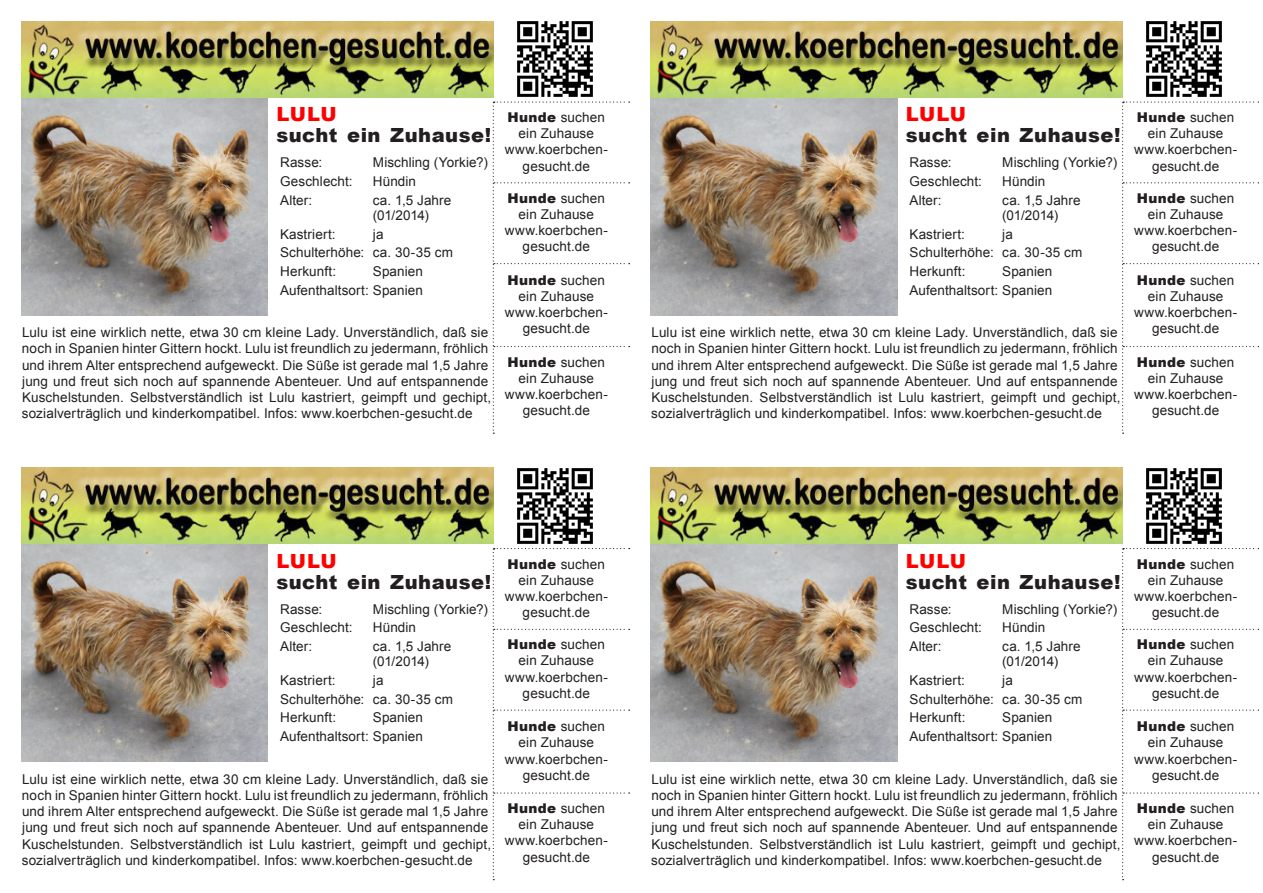
<style>
.page{position:relative;width:1263px;height:893px;background:#fff}
.page>*{position:absolute;margin:0;border:0;box-sizing:border-box;transform-origin:0 0}
.t1{font:900 19.5px "Arial";letter-spacing:.025em;color:#231f20}
.t2{font:900 19.5px "Arial";letter-spacing:.025em;color:#f00}
.t3{font:13.5px/16.2px "Arial";letter-spacing:.01em;color:#231f20;text-align:center}
.s1{font-weight:900}
</style>
<div class="page">
<img style="left:21px;top:97px;width:247px;height:218px">
<img style="left:517px;top:21px;width:76px;height:76px">
<img style="left:21px;top:21px;width:472px;height:76px">
<svg style="left:493px;top:101px;width:137px;height:333px"></svg>
<img style="left:651px;top:97px;width:246px;height:218px">
<img style="left:1146px;top:21px;width:76px;height:76px">
<img style="left:651px;top:21px;width:472px;height:76px">
<svg style="left:1122px;top:101px;width:137px;height:333px"></svg>
<img style="left:21px;top:544px;width:247px;height:218px">
<img style="left:517px;top:468px;width:76px;height:76px">
<img style="left:21px;top:468px;width:472px;height:76px">
<svg style="left:493px;top:548px;width:137px;height:332px"></svg>
<img style="left:651px;top:544px;width:246px;height:218px">
<img style="left:1146px;top:468px;width:76px;height:76px">
<img style="left:651px;top:468px;width:472px;height:76px">
<svg style="left:1122px;top:548px;width:137px;height:332px"></svg>
<h1 class="t2" style="left:276px;top:100px;width:62px">LULU</h1>
<h1 class="t1" style="left:276px;top:121px;width:216px">sucht ein Zuhause!</h1>
<p class="t3" style="left:280px;top:154px;width:44px">Rasse:</p>
<p class="t3" style="left:373px;top:154px;width:116px">Mischling (Yorkie?)</p>
<p class="t3" style="left:280px;top:173px;width:74px">Geschlecht:</p>
<p class="t3" style="left:373px;top:173px;width:45px">Hündin</p>
<p class="t3" style="left:280px;top:192px;width:34px">Alter:</p>
<p class="t3" style="left:373px;top:192px;width:80px;line-height:15.3px;text-align:left">ca. 1,5 Jahre (01/2014)</p>
<p class="t3" style="left:280px;top:226px;width:57px">Kastriert:</p>
<p class="t3" style="left:280px;top:224px;width:174px;line-height:18.8px;text-align:left;text-indent:93px">ja<br>Schulterhöhe: ca. 30-35 cm<br>Herkunft:</p>
<p class="t3" style="left:280px;top:262px;width:144px;line-height:18.8px;text-align:right">Spanien<br>Aufenthaltsort: Spanien</p>
<p class="t3" style="left:22px;top:324px;width:471px;text-align:left">Lulu ist eine wirklich nette, etwa 30 cm kleine Lady. Unverständlich, daß sie noch in Spanien hinter Gittern hockt. Lulu ist freundlich zu jedermann, fröhlich und ihrem Alter entsprechend aufgeweckt. Die Süße ist gerade mal 1,5 Jahre jung und freut sich noch auf spannende Abenteuer. Und auf entspannende Kuschelstunden. Selbstverständlich ist Lulu kastriert, geimpft und gechipt, sozialverträglich und kinderkompatibel. Infos: www.koerbchen-gesucht.de</p>
<p class="t3" style="left:505px;top:109px;width:105px"><span class="s1">Hunde</span> suchen ein Zuhause www.koerbchen&shy;gesucht.de</p>
<p class="t3" style="left:505px;top:190px;width:105px"><span class="s1">Hunde</span> suchen ein Zuhause www.koerbchen&shy;gesucht.de</p>
<p class="t3" style="left:505px;top:272px;width:105px"><span class="s1">Hunde</span> suchen ein Zuhause www.koerbchen&shy;gesucht.de</p>
<p class="t3" style="left:505px;top:354px;width:105px"><span class="s1">Hunde</span> suchen ein Zuhause www.koerbchen&shy;gesucht.de</p>
<h1 class="t2" style="left:906px;top:100px;width:62px">LULU</h1>
<h1 class="t1" style="left:906px;top:121px;width:216px">sucht ein Zuhause!</h1>
<p class="t3" style="left:909px;top:154px;width:44px">Rasse:</p>
<p class="t3" style="left:1002px;top:154px;width:116px">Mischling (Yorkie?)</p>
<p class="t3" style="left:909px;top:173px;width:74px">Geschlecht:</p>
<p class="t3" style="left:1002px;top:173px;width:45px">Hündin</p>
<p class="t3" style="left:909px;top:192px;width:34px">Alter:</p>
<p class="t3" style="left:1002px;top:192px;width:80px;line-height:15.3px;text-align:left">ca. 1,5 Jahre (01/2014)</p>
<p class="t3" style="left:909px;top:226px;width:57px">Kastriert:</p>
<p class="t3" style="left:909px;top:224px;width:174px;line-height:18.8px;text-align:left;text-indent:93px">ja<br>Schulterhöhe: ca. 30-35 cm<br>Herkunft:</p>
<p class="t3" style="left:909px;top:262px;width:144px;line-height:18.8px;text-align:right">Spanien<br>Aufenthaltsort: Spanien</p>
<p class="t3" style="left:651px;top:324px;width:471px;text-align:left">Lulu ist eine wirklich nette, etwa 30 cm kleine Lady. Unverständlich, daß sie noch in Spanien hinter Gittern hockt. Lulu ist freundlich zu jedermann, fröhlich und ihrem Alter entsprechend aufgeweckt. Die Süße ist gerade mal 1,5 Jahre jung und freut sich noch auf spannende Abenteuer. Und auf entspannende Kuschelstunden. Selbstverständlich ist Lulu kastriert, geimpft und gechipt, sozialverträglich und kinderkompatibel. Infos: www.koerbchen-gesucht.de</p>
<p class="t3" style="left:1134px;top:109px;width:105px"><span class="s1">Hunde</span> suchen ein Zuhause www.koerbchen&shy;gesucht.de</p>
<p class="t3" style="left:1134px;top:190px;width:105px"><span class="s1">Hunde</span> suchen ein Zuhause www.koerbchen&shy;gesucht.de</p>
<p class="t3" style="left:1134px;top:272px;width:105px"><span class="s1">Hunde</span> suchen ein Zuhause www.koerbchen&shy;gesucht.de</p>
<p class="t3" style="left:1134px;top:354px;width:105px"><span class="s1">Hunde</span> suchen ein Zuhause www.koerbchen&shy;gesucht.de</p>
<h1 class="t2" style="left:276px;top:546px;width:62px">LULU</h1>
<h1 class="t1" style="left:276px;top:567px;width:216px">sucht ein Zuhause!</h1>
<p class="t3" style="left:280px;top:601px;width:44px">Rasse:</p>
<p class="t3" style="left:373px;top:601px;width:116px">Mischling (Yorkie?)</p>
<p class="t3" style="left:280px;top:619px;width:74px">Geschlecht:</p>
<p class="t3" style="left:373px;top:619px;width:45px">Hündin</p>
<p class="t3" style="left:280px;top:638px;width:34px">Alter:</p>
<p class="t3" style="left:373px;top:639px;width:80px;line-height:15.3px;text-align:left">ca. 1,5 Jahre (01/2014)</p>
<p class="t3" style="left:280px;top:672px;width:57px">Kastriert:</p>
<p class="t3" style="left:280px;top:671px;width:174px;line-height:18.8px;text-align:left;text-indent:93px">ja<br>Schulterhöhe: ca. 30-35 cm<br>Herkunft:</p>
<p class="t3" style="left:280px;top:708px;width:144px;line-height:18.8px;text-align:right">Spanien<br>Aufenthaltsort: Spanien</p>
<p class="t3" style="left:22px;top:771px;width:471px;text-align:left">Lulu ist eine wirklich nette, etwa 30 cm kleine Lady. Unverständlich, daß sie noch in Spanien hinter Gittern hockt. Lulu ist freundlich zu jedermann, fröhlich und ihrem Alter entsprechend aufgeweckt. Die Süße ist gerade mal 1,5 Jahre jung und freut sich noch auf spannende Abenteuer. Und auf entspannende Kuschelstunden. Selbstverständlich ist Lulu kastriert, geimpft und gechipt, sozialverträglich und kinderkompatibel. Infos: www.koerbchen-gesucht.de</p>
<p class="t3" style="left:505px;top:556px;width:105px"><span class="s1">Hunde</span> suchen ein Zuhause www.koerbchen&shy;gesucht.de</p>
<p class="t3" style="left:505px;top:636px;width:105px"><span class="s1">Hunde</span> suchen ein Zuhause www.koerbchen&shy;gesucht.de</p>
<p class="t3" style="left:505px;top:718px;width:105px"><span class="s1">Hunde</span> suchen ein Zuhause www.koerbchen&shy;gesucht.de</p>
<p class="t3" style="left:505px;top:800px;width:105px"><span class="s1">Hunde</span> suchen ein Zuhause www.koerbchen&shy;gesucht.de</p>
<h1 class="t2" style="left:906px;top:546px;width:62px">LULU</h1>
<h1 class="t1" style="left:906px;top:567px;width:216px">sucht ein Zuhause!</h1>
<p class="t3" style="left:909px;top:601px;width:44px">Rasse:</p>
<p class="t3" style="left:1002px;top:601px;width:116px">Mischling (Yorkie?)</p>
<p class="t3" style="left:909px;top:619px;width:74px">Geschlecht:</p>
<p class="t3" style="left:1002px;top:619px;width:45px">Hündin</p>
<p class="t3" style="left:909px;top:638px;width:34px">Alter:</p>
<p class="t3" style="left:1002px;top:639px;width:80px;line-height:15.3px;text-align:left">ca. 1,5 Jahre (01/2014)</p>
<p class="t3" style="left:909px;top:672px;width:57px">Kastriert:</p>
<p class="t3" style="left:909px;top:671px;width:174px;line-height:18.8px;text-align:left;text-indent:93px">ja<br>Schulterhöhe: ca. 30-35 cm<br>Herkunft:</p>
<p class="t3" style="left:909px;top:708px;width:144px;line-height:18.8px;text-align:right">Spanien<br>Aufenthaltsort: Spanien</p>
<p class="t3" style="left:651px;top:771px;width:471px;text-align:left">Lulu ist eine wirklich nette, etwa 30 cm kleine Lady. Unverständlich, daß sie noch in Spanien hinter Gittern hockt. Lulu ist freundlich zu jedermann, fröhlich und ihrem Alter entsprechend aufgeweckt. Die Süße ist gerade mal 1,5 Jahre jung und freut sich noch auf spannende Abenteuer. Und auf entspannende Kuschelstunden. Selbstverständlich ist Lulu kastriert, geimpft und gechipt, sozialverträglich und kinderkompatibel. Infos: www.koerbchen-gesucht.de</p>
<p class="t3" style="left:1134px;top:556px;width:105px"><span class="s1">Hunde</span> suchen ein Zuhause www.koerbchen&shy;gesucht.de</p>
<p class="t3" style="left:1134px;top:636px;width:105px"><span class="s1">Hunde</span> suchen ein Zuhause www.koerbchen&shy;gesucht.de</p>
<p class="t3" style="left:1134px;top:718px;width:105px"><span class="s1">Hunde</span> suchen ein Zuhause www.koerbchen&shy;gesucht.de</p>
<p class="t3" style="left:1134px;top:800px;width:105px"><span class="s1">Hunde</span> suchen ein Zuhause www.koerbchen&shy;gesucht.de</p>
</div>
